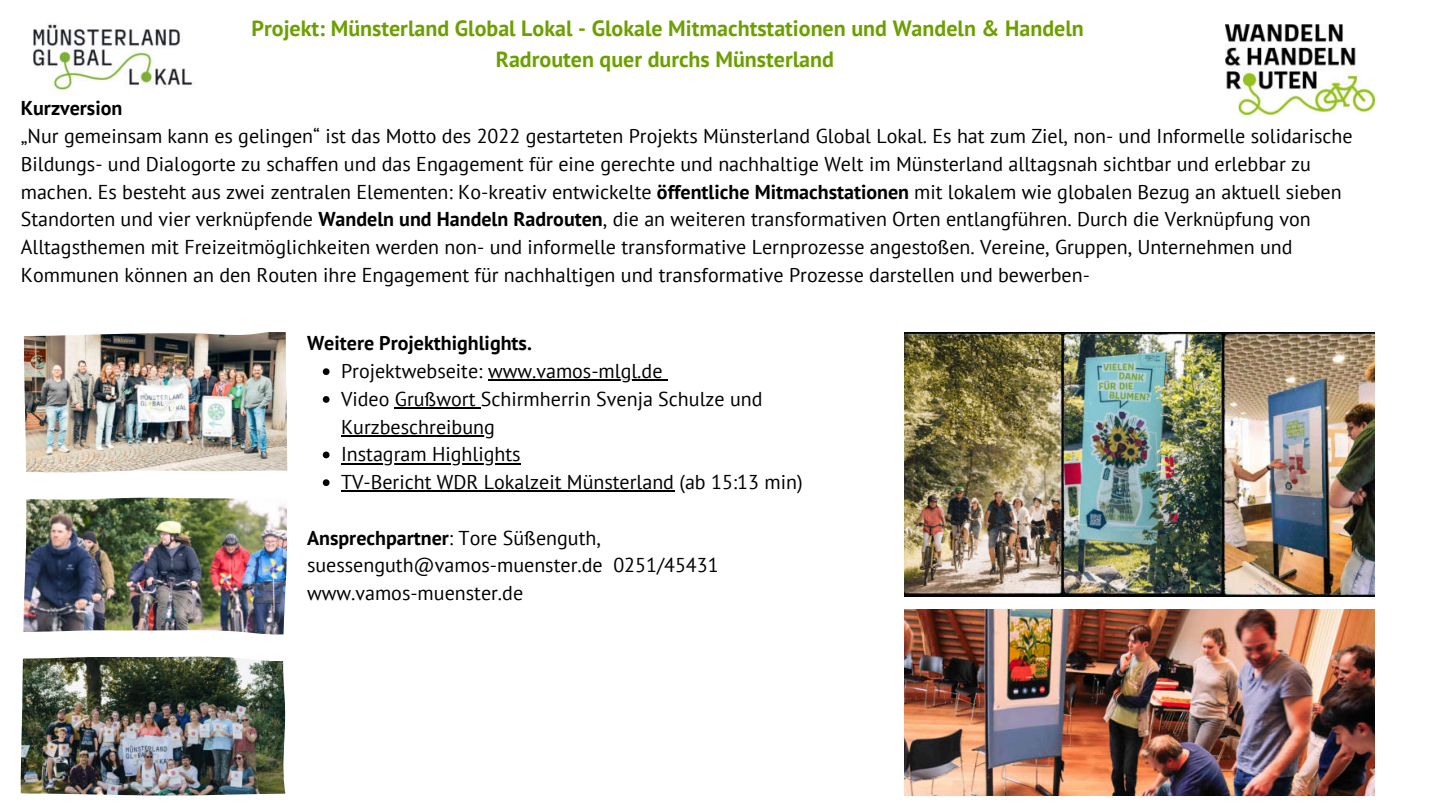
<style>
.page{position:relative;width:1440px;height:810px;background:#fff}
.page>*{position:absolute;margin:0;border:0;box-sizing:border-box;transform-origin:0 0}
.t1{font:700 22px/30.7px "PT Sans";color:#6ca001;text-align:center}
.t2{font:20px/27.8px "PT Sans";color:#000}
.t3{font:700 20px "PT Sans";color:#000}
.s1{font-weight:700}
</style>
<div class="page">
<img style="left:33px;top:24px;width:160px;height:70px">
<img style="left:1226px;top:25px;width:148px;height:89px">
<img style="left:24px;top:332px;width:263px;height:141px">
<img style="left:23px;top:497px;width:264px;height:138px">
<img style="left:21px;top:656px;width:264px;height:140px">
<img style="left:904px;top:332px;width:470px;height:264px">
<img style="left:904px;top:610px;width:470px;height:186px">
<svg style="left:323px;top:368px;width:7px;height:7px"></svg>
<hr style="left:488px;top:380px;width:175px;height:1px;background:#000">
<svg style="left:323px;top:396px;width:7px;height:7px"></svg>
<hr style="left:395px;top:407px;width:86px;height:2px;background:#000">
<hr style="left:341px;top:435px;width:154px;height:2px;background:#000">
<svg style="left:323px;top:452px;width:7px;height:6px"></svg>
<hr style="left:341px;top:463px;width:180px;height:1px;background:#000">
<svg style="left:323px;top:479px;width:7px;height:7px"></svg>
<hr style="left:341px;top:491px;width:333px;height:1px;background:#000">
<p class="t1" style="left:252px;top:13px;width:834px">Projekt: Münsterland Global Lokal - Glokale Mitmachtstationen und Wandeln &amp; Handeln<br>Radrouten quer durchs Münsterland</p>
<p class="t3" style="left:21px;top:95px;width:103px">Kurzversion</p>
<p class="t2" style="left:21px;top:122px;width:1333px">„Nur gemeinsam kann es gelingen“ ist das Motto des 2022 gestarteten Projekts Münsterland Global Lokal. Es hat zum Ziel, non- und Informelle solidarische Bildungs- und Dialogorte zu schaffen und das Engagement für eine gerechte und nachhaltige Welt im Münsterland alltagsnah sichtbar und erlebbar zu machen. Es besteht aus zwei zentralen Elementen: Ko-kreativ entwickelte <span class="s1">öffentliche Mitmachstationen</span> mit lokalem wie globalen Bezug an aktuell sieben Standorten und vier verknüpfende <span class="s1">Wandeln und Handeln Radrouten</span>, die an weiteren transformativen Orten entlangführen. Durch die Verknüpfung von Alltagsthemen mit Freizeitmöglichkeiten werden non- und informelle transformative Lernprozesse angestoßen. Vereine, Gruppen, Unternehmen und Kommunen können an den Routen ihre Engagement für nachhaltigen und transformative Prozesse darstellen und bewerben-</p>
<p class="t3" style="left:307px;top:330px;width:226px">Weitere Projekthighlights.</p>
<p class="t2" style="left:341px;top:357px;width:463px">Projektwebseite: www.vamos-mlgl.de<br>Video Grußwort Schirmherrin Svenja Schulze und Kurzbeschreibung<br>Instagram Highlights<br>TV-Bericht WDR Lokalzeit Münsterland (ab 15:13 min)</p>
<p class="t2" style="left:307px;top:523px;width:413px"><span class="s1">Ansprechpartner</span>: Tore Süßenguth, suessenguth@vamos-muenster.de 0251/45431 www.vamos-muenster.de</p>
</div>
